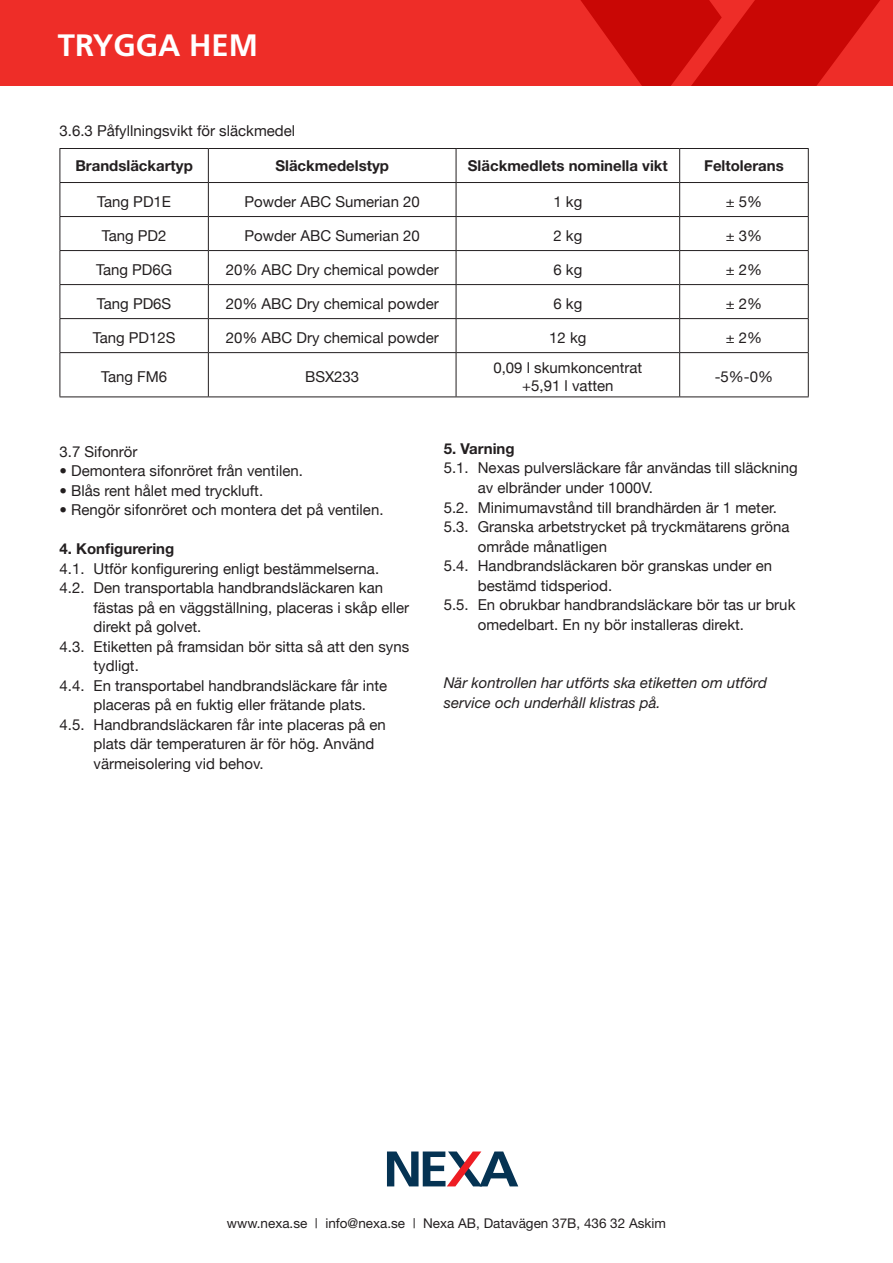
<style>
.page{position:relative;width:893px;height:1263px;background:#fff}
.page>*{position:absolute;margin:0;border:0;box-sizing:border-box;transform-origin:0 0}
.Allmänt_styckeformat{font:700 30.9px "Frutiger";color:#fff}
.t1{font:15px/19.5px "Helvetica Neue";color:#231f20}
.t2{font:700 15px "Helvetica Neue";color:#231f20}
.t3{font:italic 15px/19.5px "Helvetica Neue";color:#231f20}
.Allmänt_styckeformat-2{font:13.5px "Helvetica Neue";color:#231f20}
</style>
<div class="page">
<div style="left:0;top:0;width:893px;height:85px;background:#ee2d28"></div>
<svg style="left:580px;top:0;width:300px;height:85px"></svg>
<hr style="left:60px;top:148px;width:148px;height:1px;background:#231f20">
<hr style="left:60px;top:149px;width:1px;height:33px;background:#231f20">
<hr style="left:208px;top:148px;width:248px;height:1px;background:#231f20">
<hr style="left:208px;top:149px;width:1px;height:33px;background:#231f20">
<hr style="left:456px;top:148px;width:224px;height:1px;background:#231f20">
<hr style="left:456px;top:149px;width:1px;height:33px;background:#231f20">
<hr style="left:680px;top:148px;width:129px;height:1px;background:#231f20">
<hr style="left:679px;top:149px;width:1px;height:33px;background:#231f20">
<hr style="left:808px;top:149px;width:1px;height:33px;background:#231f20">
<hr style="left:60px;top:182px;width:148px;height:1px;background:#231f20">
<hr style="left:60px;top:183px;width:1px;height:33px;background:#231f20">
<hr style="left:208px;top:182px;width:248px;height:1px;background:#231f20">
<hr style="left:208px;top:183px;width:1px;height:33px;background:#231f20">
<hr style="left:456px;top:182px;width:224px;height:1px;background:#231f20">
<hr style="left:456px;top:183px;width:1px;height:33px;background:#231f20">
<hr style="left:680px;top:182px;width:129px;height:1px;background:#231f20">
<hr style="left:679px;top:183px;width:1px;height:33px;background:#231f20">
<hr style="left:808px;top:183px;width:1px;height:33px;background:#231f20">
<hr style="left:60px;top:216px;width:148px;height:1px;background:#231f20">
<hr style="left:60px;top:217px;width:1px;height:33px;background:#231f20">
<hr style="left:208px;top:216px;width:248px;height:1px;background:#231f20">
<hr style="left:208px;top:217px;width:1px;height:33px;background:#231f20">
<hr style="left:456px;top:216px;width:224px;height:1px;background:#231f20">
<hr style="left:456px;top:217px;width:1px;height:33px;background:#231f20">
<hr style="left:680px;top:216px;width:129px;height:1px;background:#231f20">
<hr style="left:679px;top:217px;width:1px;height:33px;background:#231f20">
<hr style="left:808px;top:217px;width:1px;height:33px;background:#231f20">
<hr style="left:60px;top:250px;width:148px;height:1px;background:#231f20">
<hr style="left:60px;top:251px;width:1px;height:33px;background:#231f20">
<hr style="left:208px;top:250px;width:248px;height:1px;background:#231f20">
<hr style="left:208px;top:251px;width:1px;height:33px;background:#231f20">
<hr style="left:456px;top:250px;width:224px;height:1px;background:#231f20">
<hr style="left:456px;top:251px;width:1px;height:33px;background:#231f20">
<hr style="left:680px;top:250px;width:129px;height:1px;background:#231f20">
<hr style="left:679px;top:251px;width:1px;height:33px;background:#231f20">
<hr style="left:808px;top:251px;width:1px;height:33px;background:#231f20">
<hr style="left:60px;top:284px;width:148px;height:1px;background:#231f20">
<hr style="left:60px;top:285px;width:1px;height:33px;background:#231f20">
<hr style="left:208px;top:284px;width:248px;height:1px;background:#231f20">
<hr style="left:208px;top:285px;width:1px;height:33px;background:#231f20">
<hr style="left:456px;top:284px;width:224px;height:1px;background:#231f20">
<hr style="left:456px;top:285px;width:1px;height:33px;background:#231f20">
<hr style="left:680px;top:284px;width:129px;height:1px;background:#231f20">
<hr style="left:679px;top:285px;width:1px;height:33px;background:#231f20">
<hr style="left:808px;top:285px;width:1px;height:33px;background:#231f20">
<hr style="left:60px;top:318px;width:148px;height:1px;background:#231f20">
<hr style="left:60px;top:319px;width:1px;height:33px;background:#231f20">
<hr style="left:208px;top:318px;width:248px;height:1px;background:#231f20">
<hr style="left:208px;top:319px;width:1px;height:33px;background:#231f20">
<hr style="left:456px;top:318px;width:224px;height:1px;background:#231f20">
<hr style="left:456px;top:319px;width:1px;height:33px;background:#231f20">
<hr style="left:680px;top:318px;width:129px;height:1px;background:#231f20">
<hr style="left:679px;top:319px;width:1px;height:33px;background:#231f20">
<hr style="left:808px;top:319px;width:1px;height:33px;background:#231f20">
<hr style="left:60px;top:352px;width:148px;height:1px;background:#231f20">
<hr style="left:60px;top:353px;width:1px;height:43px;background:#231f20">
<hr style="left:208px;top:352px;width:248px;height:1px;background:#231f20">
<hr style="left:208px;top:353px;width:1px;height:43px;background:#231f20">
<hr style="left:456px;top:352px;width:224px;height:1px;background:#231f20">
<hr style="left:456px;top:353px;width:1px;height:43px;background:#231f20">
<hr style="left:680px;top:352px;width:129px;height:1px;background:#231f20">
<hr style="left:679px;top:353px;width:1px;height:43px;background:#231f20">
<hr style="left:808px;top:353px;width:1px;height:43px;background:#231f20">
<hr style="left:60px;top:396px;width:148px;height:1px;background:#231f20">
<hr style="left:208px;top:396px;width:248px;height:1px;background:#231f20">
<hr style="left:456px;top:396px;width:224px;height:1px;background:#231f20">
<hr style="left:680px;top:396px;width:129px;height:1px;background:#231f20">
<svg style="left:387px;top:1151px;width:131px;height:35px"></svg>
<p class="Allmänt_styckeformat" style="left:58px;top:27px;width:201px">TRYGGA HEM</p>
<p class="t1" style="left:60px;top:121px;width:237px">3.6.3 Påfyllningsvikt för släckmedel</p>
<p class="t2" style="left:75px;top:157px;width:119px">Brandsläckartyp</p>
<p class="t2" style="left:275px;top:157px;width:115px">Släckmedelstyp</p>
<p class="t2" style="left:468px;top:157px;width:201px">Släckmedlets nominella vikt</p>
<p class="t2" style="left:704px;top:157px;width:81px">Feltolerans</p>
<p class="t1" style="left:97px;top:191px;width:75px">Tang PD1E</p>
<p class="t1" style="left:245px;top:191px;width:177px">Powder ABC Sumerian 20</p>
<p class="t1" style="left:553px;top:191px;width:30px">1 kg</p>
<p class="t1" style="left:726px;top:191px;width:38px">± 5%</p>
<p class="t1" style="left:102px;top:225px;width:66px">Tang PD2</p>
<p class="t1" style="left:245px;top:225px;width:177px">Powder ABC Sumerian 20</p>
<p class="t1" style="left:553px;top:225px;width:30px">2 kg</p>
<p class="t1" style="left:726px;top:225px;width:38px">± 3%</p>
<p class="t1" style="left:96px;top:259px;width:78px">Tang PD6G</p>
<p class="t1" style="left:226px;top:259px;width:215px">20% ABC Dry chemical powder</p>
<p class="t1" style="left:553px;top:259px;width:30px">6 kg</p>
<p class="t1" style="left:726px;top:259px;width:38px">± 2%</p>
<p class="t1" style="left:97px;top:293px;width:76px">Tang PD6S</p>
<p class="t1" style="left:226px;top:293px;width:215px">20% ABC Dry chemical powder</p>
<p class="t1" style="left:553px;top:293px;width:30px">6 kg</p>
<p class="t1" style="left:726px;top:293px;width:38px">± 2%</p>
<p class="t1" style="left:93px;top:327px;width:84px">Tang PD12S</p>
<p class="t1" style="left:226px;top:327px;width:215px">20% ABC Dry chemical powder</p>
<p class="t1" style="left:549px;top:327px;width:39px">12 kg</p>
<p class="t1" style="left:726px;top:327px;width:38px">± 2%</p>
<p class="t1" style="left:101px;top:367px;width:68px">Tang FM6</p>
<p class="t1" style="left:305px;top:367px;width:56px">BSX233</p>
<p class="t1" style="left:493px;top:358px;width:150px;line-height:18px;text-align:center">0,09 l skumkoncentrat +5,91 l vatten</p>
<p class="t1" style="left:715px;top:367px;width:60px">-5%-0%</p>
<p class="t1" style="left:60px;top:441px;width:80px">3.7 Sifonrör</p>
<p class="t1" style="left:60px;top:461px;width:245px">• Demontera sifonröret från ventilen.</p>
<p class="t1" style="left:60px;top:480px;width:205px">• Blås rent hålet med tryckluft.</p>
<p class="t1" style="left:60px;top:500px;width:325px">• Rengör sifonröret och montera det på ventilen.</p>
<p class="t2" style="left:60px;top:539px;width:116px">4. Konfigurering</p>
<p class="t1" style="left:60px;top:558px;width:321px">4.1. Utför konfigurering enligt bestämmelserna.</p>
<p class="t1" style="left:94px;top:578px;width:317px;text-indent:-34px">4.2. Den transportabla handbrandsläckaren kan fästas på en väggställning, placeras i skåp eller direkt på golvet.</p>
<p class="t1" style="left:94px;top:636px;width:317px;text-indent:-34px">4.3. Etiketten på framsidan bör sitta så att den syns tydligt.</p>
<p class="t1" style="left:94px;top:675px;width:295px;text-indent:-34px">4.4. En transportabel handbrandsläckare får inte placeras på en fuktig eller frätande plats.</p>
<p class="t1" style="left:94px;top:714px;width:294px;text-indent:-34px">4.5. Handbrandsläckaren får inte placeras på en plats där temperaturen är för hög. Använd värmeisolering vid behov.</p>
<p class="t2" style="left:444px;top:439px;width:72px">5. Varning</p>
<p class="t1" style="left:478px;top:458px;width:322px;text-indent:-34px">5.1. Nexas pulversläckare får användas till släckning av elbränder under 1000V.</p>
<p class="t1" style="left:444px;top:497px;width:335px">5.2. Minimumavstånd till brandhärden är 1 meter.</p>
<p class="t1" style="left:478px;top:517px;width:313px;text-indent:-34px">5.3. Granska arbetstrycket på tryckmätarens gröna område månatligen</p>
<p class="t1" style="left:478px;top:556px;width:296px;text-indent:-34px">5.4. Handbrandsläckaren bör granskas under en bestämd tidsperiod.</p>
<p class="t1" style="left:478px;top:595px;width:319px;text-indent:-34px">5.5. En obrukbar handbrandsläckare bör tas ur bruk omedelbart. En ny bör installeras direkt.</p>
<p class="t3" style="left:444px;top:673px;width:325px">När kontrollen har utförts ska etiketten om utförd service och underhåll klistras på.</p>
<p class="Allmänt_styckeformat-2" style="left:227px;top:1215px;width:441px">www.nexa.se | info@nexa.se | Nexa AB, Datavägen 37B, 436 32 Askim</p>
</div>
